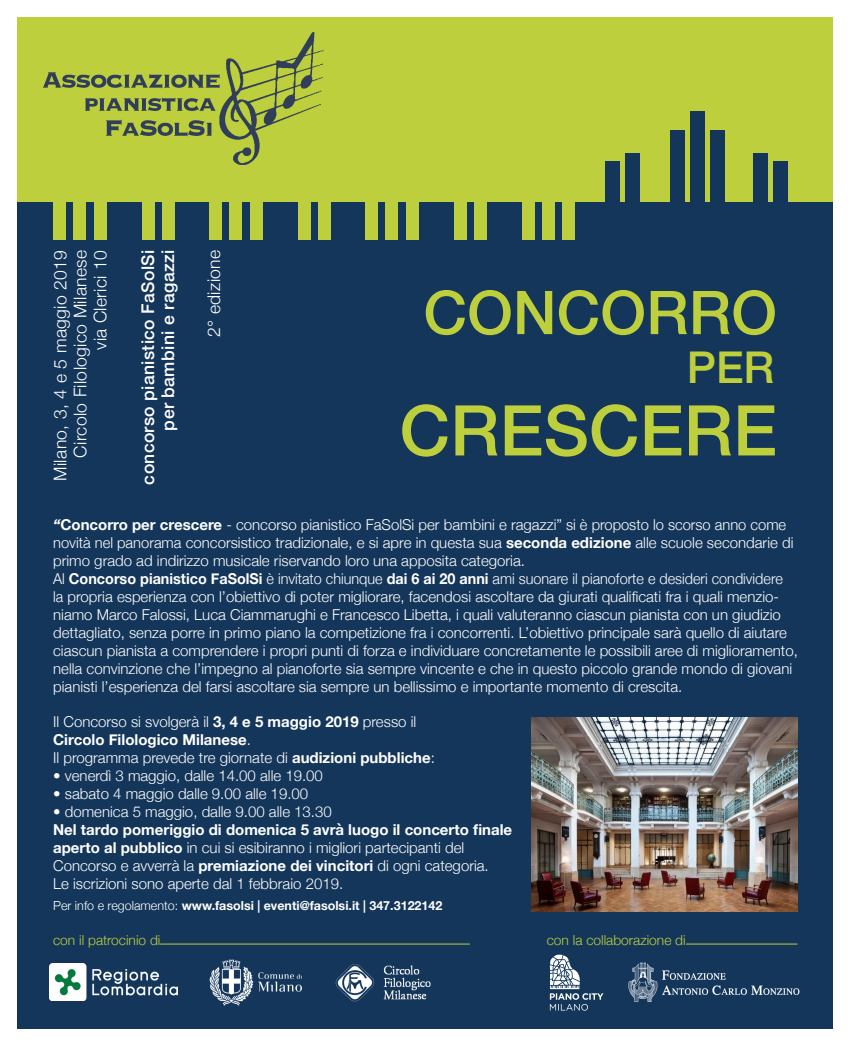
<style>
.page{position:relative;width:851px;height:1046px;background:#fff}
.page>*{position:absolute;margin:0;border:0;box-sizing:border-box;transform-origin:0 0}
.t1{font:500 70px "Helvetica Neue";color:#bdcf3d}
.t2{font:500 60.38px "Helvetica Neue";color:#bdcf3d}
.t3{font:500 43.75px "Helvetica Neue";color:#bdcf3d}
.t4{font:300 17.5px "Helvetica Neue";letter-spacing:.02em;color:#fff}
.t5{font:500 17.5px "Helvetica Neue";letter-spacing:.02em;color:#fff}
.t6{font:300 15px/18px "Helvetica Neue";color:#fff;scale:.96 1}
.t7{font:300 15px/18px "Helvetica Neue";color:#fff}
.t8{font:700 15px/18px "Helvetica Neue";color:#fff}
.t9{font:300 13.75px "Helvetica Neue";color:#bdcf3d}
.t10{font:700 12.5px "Helvetica Neue";color:#fff}
.s1{font-weight:700;font-style:italic}
.s2{font-weight:700}
.s3{font-weight:300}
</style>
<div class="page">
<div style="left:18px;top:18px;width:814px;height:184px;background:#bdcf3d"></div>
<div style="left:18px;top:202px;width:815px;height:826px;background:#14365a"></div>
<div style="left:454px;top:191px;width:13px;height:49px;background:#bdcf3d"></div>
<div style="left:562px;top:191px;width:13px;height:49px;background:#bdcf3d"></div>
<div style="left:541px;top:191px;width:13px;height:49px;background:#bdcf3d"></div>
<div style="left:521px;top:191px;width:13px;height:49px;background:#bdcf3d"></div>
<div style="left:474px;top:191px;width:13px;height:49px;background:#bdcf3d"></div>
<div style="left:406px;top:191px;width:13px;height:49px;background:#bdcf3d"></div>
<div style="left:385px;top:191px;width:13px;height:49px;background:#bdcf3d"></div>
<div style="left:365px;top:191px;width:13px;height:49px;background:#bdcf3d"></div>
<div style="left:605px;top:161px;width:14px;height:49px;background:#14365a"></div>
<div style="left:710px;top:130px;width:15px;height:80px;background:#14365a"></div>
<div style="left:690px;top:112px;width:14px;height:98px;background:#14365a"></div>
<div style="left:670px;top:130px;width:14px;height:80px;background:#14365a"></div>
<div style="left:624px;top:153px;width:15px;height:57px;background:#14365a"></div>
<div style="left:753px;top:153px;width:14px;height:57px;background:#14365a"></div>
<div style="left:773px;top:161px;width:14px;height:49px;background:#14365a"></div>
<img style="left:531px;top:717px;width:266px;height:194px">
<img style="left:43px;top:32px;width:281px;height:134px">
<img style="left:335px;top:964px;width:39px;height:37px">
<img style="left:383px;top:965px;width:48px;height:34px">
<img style="left:628px;top:962px;width:172px;height:40px">
<hr style="left:160px;top:943px;width:309px;height:1px;background:#bdcf3d">
<div style="left:298px;top:191px;width:13px;height:49px;background:#bdcf3d"></div>
<div style="left:318px;top:191px;width:13px;height:49px;background:#bdcf3d"></div>
<div style="left:250px;top:191px;width:13px;height:49px;background:#bdcf3d"></div>
<div style="left:229px;top:191px;width:13px;height:49px;background:#bdcf3d"></div>
<div style="left:209px;top:191px;width:13px;height:49px;background:#bdcf3d"></div>
<div style="left:142px;top:191px;width:13px;height:49px;background:#bdcf3d"></div>
<div style="left:162px;top:191px;width:13px;height:49px;background:#bdcf3d"></div>
<div style="left:94px;top:191px;width:13px;height:49px;background:#bdcf3d"></div>
<div style="left:73px;top:191px;width:13px;height:49px;background:#bdcf3d"></div>
<div style="left:53px;top:191px;width:13px;height:49px;background:#bdcf3d"></div>
<svg style="left:549px;top:954px;width:54px;height:56px"></svg>
<hr style="left:686px;top:943px;width:111px;height:1px;background:#bdcf3d">
<img style="left:209px;top:959px;width:93px;height:47px">
<img style="left:49px;top:963px;width:128px;height:37px">
<p class="t4" style="left:46px;top:481px;width:232px;rotate:-90deg">Milano, 3, 4 e 5 maggio 2019</p>
<p class="t4" style="left:66px;top:457px;width:209px;rotate:-90deg">Circolo Filologico Milanese</p>
<p class="t4" style="left:86px;top:350px;width:101px;rotate:-90deg">via Clerici 10</p>
<p class="t5" style="left:134px;top:484px;width:236px;rotate:-90deg">concorso pianistico FaSolSi</p>
<p class="t5" style="left:154px;top:430px;width:182px;rotate:-90deg">per bambini e ragazzi</p>
<p class="t4" style="left:200px;top:337px;width:89px;rotate:-90deg">2° edizione</p>
<p class="t2" style="left:423px;top:264px;width:355px">CONCORRO</p>
<p class="t3" style="left:686px;top:332px;width:89px">PER</p>
<p class="t1" style="left:399px;top:374px;width:379px">CRESCERE</p>
<p class="t7" style="left:53px;top:514px;width:741px"><span class="s1">“</span><span class="s2">Concorro per crescere</span> - concorso pianistico FaSolSi per bambini e ragazzi” si è proposto lo scorso anno come novità nel panorama concorsistico tradizionale, e si apre in questa sua <span class="s2">seconda edizione</span> alle scuole secondarie di primo grado ad indirizzo musicale riservando loro una apposita categoria.</p>
<p class="t6" style="left:53px;top:568px;width:761px">Al <span class="s2">Concorso pianistico FaSolSi</span> è invitato chiunque <span class="s2">dai 6 ai 20 anni</span> ami suonare il pianoforte e desideri condividere</p>
<p class="t6" style="left:53px;top:586px;width:777px">la propria esperienza con l’obiettivo di poter migliorare, facendosi ascoltare da giurati qualificati fra i quali menzio&shy;niamo Marco Falossi, Luca Ciammarughi e Francesco Libetta, i quali valuteranno ciascun pianista con un giudizio dettagliato, senza porre in primo piano la competizione fra i concorrenti. L’obiettivo principale sarà quello di aiutare ciascun pianista a comprendere i propri punti di forza e individuare concretamente le possibili aree di miglioramento, nella convinzione che l’impegno al pianoforte sia sempre vincente e che in questo piccolo grande mondo di giovani pianisti l’esperienza del farsi ascoltare sia sempre un bellissimo e importante momento di crescita.</p>
<p class="t7" style="left:53px;top:711px;width:364px">Il Concorso si svolgerà il <span class="s2">3, 4 e 5 maggio 2019</span> presso il</p>
<p class="t8" style="left:53px;top:731px;width:199px">Circolo Filologico Milanese<span class="s3">.</span></p>
<p class="t7" style="left:53px;top:747px;width:383px">Il programma prevede tre giornate di <span class="s2">audizioni pubbliche</span>:</p>
<p class="t7" style="left:53px;top:765px;width:271px">• venerdì 3 maggio, dalle 14.00 alle 19.00</p>
<p class="t7" style="left:53px;top:783px;width:256px">• sabato 4 maggio dalle 9.00 alle 19.00</p>
<p class="t7" style="left:53px;top:801px;width:280px">• domenica 5 maggio, dalle 9.00 alle 13.30</p>
<p class="t8" style="left:53px;top:821px;width:460px">Nel tardo pomeriggio di domenica 5 avrà luogo il concerto finale aperto al pubblico <span class="s3">in cui si esibiranno i migliori partecipanti del</span></p>
<p class="t7" style="left:53px;top:855px;width:437px">Concorso e avverrà la <span class="s2">premiazione dei vincitori</span> di ogni categoria.<br>Le iscrizioni sono aperte dal 1 febbraio 2019.</p>
<p class="t10" style="left:53px;top:896px;width:390px"><span class="s3">Per info e regolamento:</span> www.fasolsi | eventi@fasolsi.it | 347.3122142</p>
<p class="t9" style="left:53px;top:928px;width:109px">con il patrocinio di</p>
<p class="t9" style="left:546px;top:928px;width:140px">con la collaborazione di</p>
</div>
